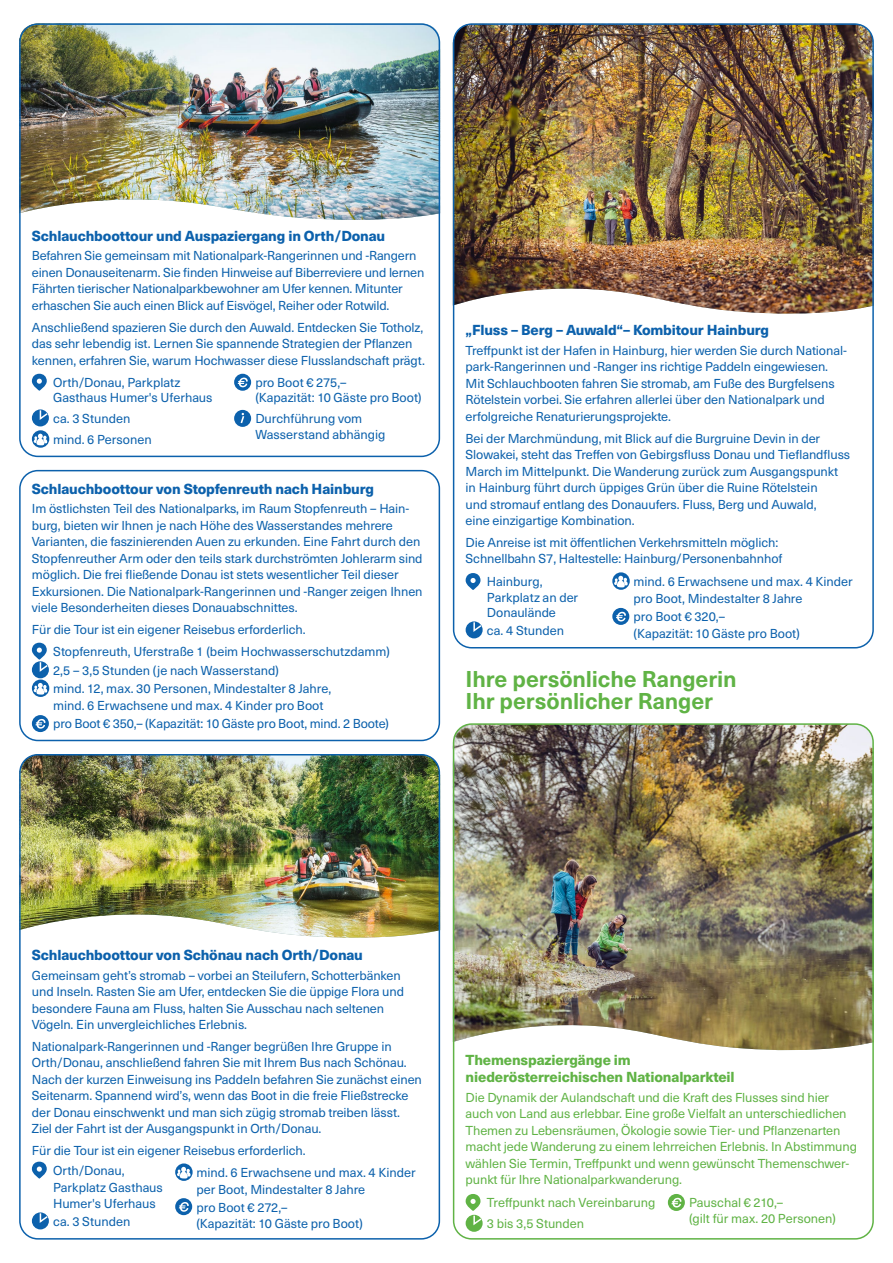
<style>
.page{position:relative;width:893px;height:1263px;background:#fff}
.page>*{position:absolute;margin:0;border:0;box-sizing:border-box;transform-origin:0 0}
.t1{font:700 22.5px/22.5px "Neue Haas Unica W1 G";letter-spacing:-.005em;color:#60b345}
.t2{font:800 14.25px "Neue Haas Unica W1 G";letter-spacing:-.01em;color:#0c61ac}
.t3{font:800 14.25px/17.1px "Neue Haas Unica W1 G";letter-spacing:-.01em;color:#60b345}
.t4{font:12.75px/16.5px "Neue Haas Unica W1 G";letter-spacing:-.01em;color:#0c61ac}
.t5{font:12.75px/16.5px "Neue Haas Unica W1 G";letter-spacing:-.01em;color:#60b345}
</style>
<div class="page">
<img style="left:453px;top:726px;width:418px;height:325px">
<img style="left:453px;top:26px;width:421px;height:288px">
<img style="left:19px;top:26px;width:421px;height:194px">
<div style="left:453px;top:723px;width:421px;height:516px;border:2px solid #60b345;border-radius:18px"></div>
<div style="left:19px;top:23px;width:421px;height:434px;border:2px solid #0c61ac;border-radius:18px"></div>
<svg style="left:32px;top:643px;width:15px;height:17px"></svg>
<svg style="left:37px;top:647px;width:5px;height:6px"></svg>
<div style="left:32px;top:661px;width:17px;height:17px;background:#0c61ac;border-radius:50%"></div>
<svg style="left:39px;top:661px;width:10px;height:12px"></svg>
<svg style="left:32px;top:679px;width:17px;height:18px"></svg>
<svg style="left:32px;top:715px;width:17px;height:17px"></svg>
<div style="left:19px;top:470px;width:421px;height:271px;border:2px solid #0c61ac;border-radius:18px"></div>
<div style="left:453px;top:23px;width:421px;height:625px;border:2px solid #0c61ac;border-radius:18px"></div>
<svg style="left:466px;top:573px;width:14px;height:17px"></svg>
<svg style="left:470px;top:578px;width:6px;height:5px"></svg>
<div style="left:466px;top:621px;width:17px;height:17px;background:#0c61ac;border-radius:50%"></div>
<svg style="left:473px;top:621px;width:10px;height:12px"></svg>
<svg style="left:32px;top:374px;width:15px;height:17px"></svg>
<svg style="left:37px;top:379px;width:5px;height:5px"></svg>
<div style="left:32px;top:409px;width:17px;height:17px;background:#0c61ac;border-radius:50%"></div>
<svg style="left:39px;top:409px;width:10px;height:12px"></svg>
<svg style="left:32px;top:430px;width:17px;height:18px"></svg>
<svg style="left:234px;top:374px;width:17px;height:17px"></svg>
<svg style="left:234px;top:410px;width:17px;height:17px"></svg>
<svg style="left:466px;top:1194px;width:14px;height:17px"></svg>
<svg style="left:470px;top:1199px;width:6px;height:5px"></svg>
<div style="left:466px;top:1215px;width:17px;height:17px;background:#60b345;border-radius:50%"></div>
<svg style="left:473px;top:1215px;width:10px;height:12px"></svg>
<svg style="left:668px;top:1194px;width:17px;height:17px"></svg>
<img style="left:19px;top:754px;width:421px;height:184px">
<div style="left:19px;top:754px;width:421px;height:485px;border:2px solid #0c61ac;border-radius:18px"></div>
<svg style="left:32px;top:1162px;width:15px;height:17px"></svg>
<svg style="left:37px;top:1166px;width:5px;height:5px"></svg>
<div style="left:32px;top:1212px;width:17px;height:17px;background:#0c61ac;border-radius:50%"></div>
<svg style="left:39px;top:1212px;width:10px;height:12px"></svg>
<svg style="left:175px;top:1163px;width:18px;height:18px"></svg>
<svg style="left:175px;top:1198px;width:17px;height:17px"></svg>
<svg style="left:612px;top:572px;width:18px;height:18px"></svg>
<svg style="left:612px;top:608px;width:17px;height:17px"></svg>
<p class="t2" style="left:32px;top:224px;width:355px">Schlauchboottour und Auspaziergang in Orth/Donau</p>
<p class="t4" style="left:32px;top:247px;width:394px">Befahren Sie gemeinsam mit Nationalpark-Rangerinnen und -Rangern einen Donauseitenarm. Sie finden Hinweise auf Biberreviere und lernen Fährten tierischer Nationalparkbewohner am Ufer kennen. Mitunter erhaschen Sie auch einen Blick auf Eisvögel, Reiher oder Rotwild.</p>
<p class="t4" style="left:32px;top:318px;width:394px">Anschließend spazieren Sie durch den Auwald. Entdecken Sie Totholz, das sehr lebendig ist. Lernen Sie spannende Strategien der Pflanzen kennen, erfahren Sie, warum Hochwasser diese Flusslandschaft prägt.</p>
<p class="t4" style="left:53px;top:374px;width:161px;line-height:15.3px">Orth/Donau, Parkplatz<br>Gasthaus Humer's Uferhaus</p>
<p class="t4" style="left:53px;top:407px;width:100px;line-height:21.3px">ca. 3 Stunden mind. 6 Personen</p>
<p class="t4" style="left:255px;top:374px;width:168px;line-height:15.3px">pro Boot € 275,–<br>(Kapazität: 10 Gäste pro Boot)</p>
<p class="t4" style="left:255px;top:410px;width:132px;line-height:15.3px">Durchführung vom<br>Wasserstand abhängig</p>
<p class="t2" style="left:32px;top:477px;width:344px">Schlauchboottour von Stopfenreuth nach Hainburg</p>
<p class="t4" style="left:32px;top:500px;width:392px">Im östlichsten Teil des Nationalparks, im Raum Stopfenreuth – Hain&shy;burg, bieten wir Ihnen je nach Höhe des Wasserstandes mehrere Varianten, die faszinierenden Auen zu erkunden. Eine Fahrt durch den Stopfenreuther Arm oder den teils stark durchströmten Johlerarm sind möglich. Die frei fließende Donau ist stets wesentlicher Teil dieser Exkursionen. Die Nationalpark-Rangerinnen und -Ranger zeigen Ihnen viele Besonderheiten dieses Donauabschnittes.</p>
<p class="t4" style="left:53px;top:618px;width:338px;line-height:22px;text-indent:-21px">Für die Tour ist ein eigener Reisebus erforderlich.<br>Stopfenreuth, Uferstraße 1 (beim Hochwasserschutzdamm)</p>
<p class="t4" style="left:53px;top:660px;width:280px;line-height:18.6px">2,5 – 3,5 Stunden (je nach Wasserstand)<br>mind. 12, max. 30 Personen, Mindestalter 8 Jahre,</p>
<p class="t4" style="left:53px;top:695px;width:337px;line-height:18.6px">mind. 6 Erwachsene und max. 4 Kinder pro Boot<br>pro Boot € 350,– (Kapazität: 10 Gäste pro Boot, mind. 2 Boote)</p>
<p class="t2" style="left:466px;top:319px;width:305px">„Fluss – Berg – Auwald“– Kombitour Hainburg</p>
<p class="t4" style="left:466px;top:341px;width:383px">Treffpunkt ist der Hafen in Hainburg, hier werden Sie durch National&shy;park-Rangerinnen und -Ranger ins richtige Paddeln eingewiesen.<br>Mit Schlauchbooten fahren Sie stromab, am Fuße des Burgfelsens Rötelstein vorbei. Sie erfahren allerlei über den Nationalpark und erfolgreiche Renaturierungsprojekte.</p>
<p class="t4" style="left:466px;top:429px;width:386px">Bei der Marchmündung, mit Blick auf die Burgruine Devin in der Slowakei, steht das Treffen von Gebirgsfluss Donau und Tieflandfluss March im Mittelpunkt. Die Wanderung zurück zum Ausgangspunkt in Hainburg führt durch üppiges Grün über die Ruine Rötelstein<br>und stromauf entlang des Donauufers. Fluss, Berg und Auwald,<br>eine einzigartige Kombination.</p>
<p class="t4" style="left:466px;top:533px;width:318px">Die Anreise ist mit öffentlichen Verkehrsmitteln möglich:<br>Schnellbahn S7, Haltestelle: Hainburg/Personenbahnhof</p>
<p class="t4" style="left:487px;top:574px;width:93px;line-height:15.3px">Hainburg,<br>Parkplatz an der<br>Donaulände</p>
<p class="t4" style="left:487px;top:621px;width:79px">ca. 4 Stunden</p>
<p class="t4" style="left:634px;top:573px;width:221px">mind. 6 Erwachsene und max. 4 Kinder pro Boot, Mindestalter 8 Jahre</p>
<p class="t4" style="left:634px;top:608px;width:168px">pro Boot € 320,–<br>(Kapazität: 10 Gäste pro Boot)</p>
<h1 class="t1" style="left:466px;top:666px;width:272px">Ihre persönliche Rangerin<br>Ihr persönlicher Ranger</h1>
<p class="t2" style="left:32px;top:944px;width:333px">Schlauchboottour von Schönau nach Orth/Donau</p>
<p class="t4" style="left:32px;top:966px;width:374px">Gemeinsam geht’s stromab – vorbei an Steilufern, Schotterbänken und Inseln. Rasten Sie am Ufer, entdecken Sie die üppige Flora und besondere Fauna am Fluss, halten Sie Ausschau nach seltenen Vögeln. Ein unvergleichliches Erlebnis.</p>
<p class="t4" style="left:32px;top:1037px;width:392px">Nationalpark-Rangerinnen und -Ranger begrüßen Ihre Gruppe in Orth/Donau, anschließend fahren Sie mit Ihrem Bus nach Schönau.<br>Nach der kurzen Einweisung ins Paddeln befahren Sie zunächst einen Seitenarm. Spannend wird’s, wenn das Boot in die freie Fließstrecke der Donau einschwenkt und man sich zügig stromab treiben lässt.<br>Ziel der Fahrt ist der Ausgangspunkt in Orth/Donau.</p>
<p class="t4" style="left:53px;top:1140px;width:254px;line-height:20px;text-indent:-21px">Für die Tour ist ein eigener Reisebus erforderlich.<br>Orth/Donau,</p>
<p class="t4" style="left:53px;top:1178px;width:111px">Parkplatz Gasthaus<br>Humer's Uferhaus</p>
<p class="t4" style="left:53px;top:1212px;width:79px">ca. 3 Stunden</p>
<p class="t4" style="left:196px;top:1164px;width:221px">mind. 6 Erwachsene und max. 4 Kinder per Boot, Mindestalter 8 Jahre</p>
<p class="t4" style="left:196px;top:1198px;width:168px">pro Boot € 272,–<br>(Kapazität: 10 Gäste pro Boot)</p>
<p class="t3" style="left:466px;top:1050px;width:271px">Themenspaziergänge im niederösterreichischen Nationalparkteil</p>
<p class="t5" style="left:466px;top:1088px;width:393px">Die Dynamik der Aulandschaft und die Kraft des Flusses sind hier auch von Land aus erlebbar. Eine große Vielfalt an unterschiedlichen Themen zu Lebensräumen, Ökologie sowie Tier- und Pflanzenarten macht jede Wanderung zu einem lehrreichen Erlebnis. In Abstimmung wählen Sie Termin, Treffpunkt und wenn gewünscht Themenschwer&shy;punkt für Ihre Nationalparkwanderung.</p>
<p class="t5" style="left:487px;top:1192px;width:170px;line-height:20.9px">Treffpunkt nach Vereinbarung<br>3 bis 3,5 Stunden</p>
<p class="t5" style="left:689px;top:1194px;width:148px;line-height:15.3px">Pauschal € 210,–<br>(gilt für max. 20 Personen)</p>
</div>
